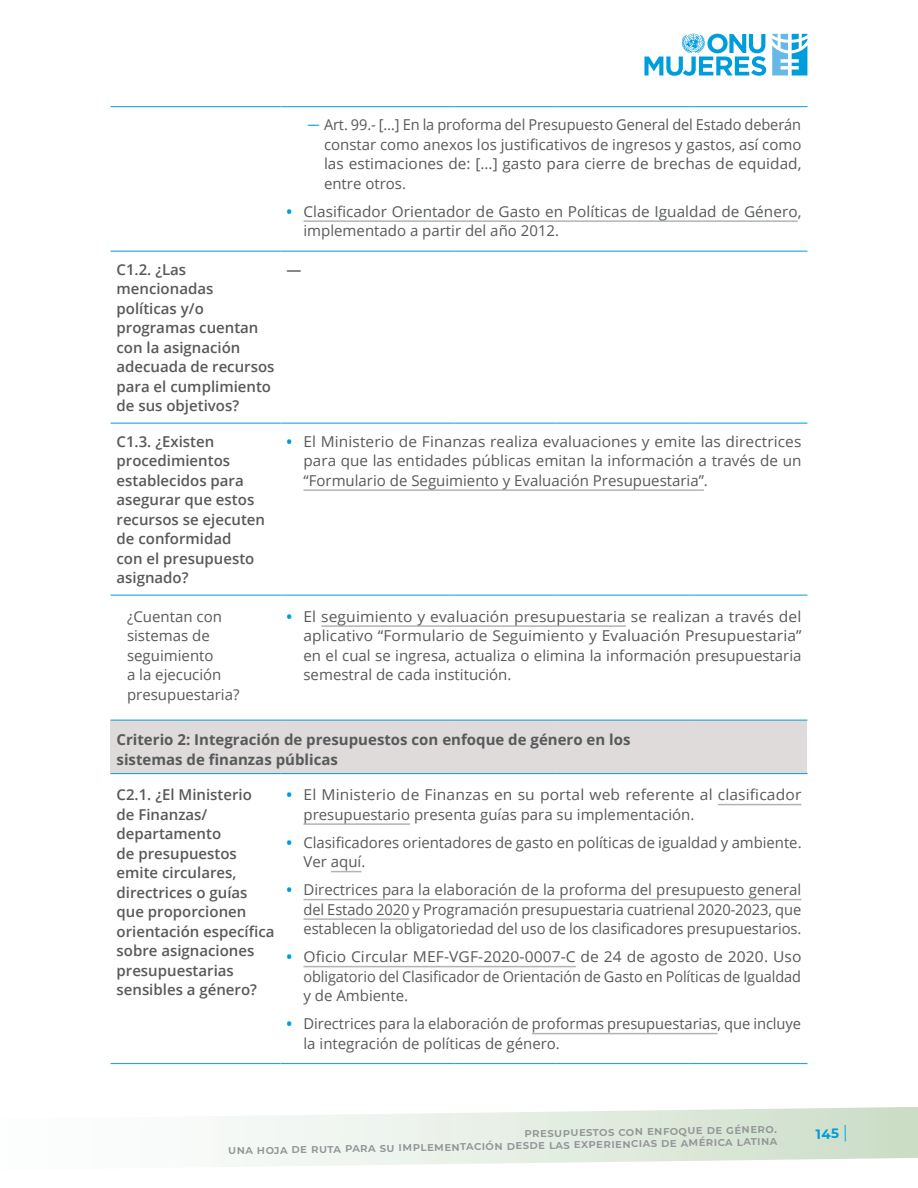
<style>
.page{position:relative;width:918px;height:1188px;background:#fff}
.page>*{position:absolute;margin:0;border:0;box-sizing:border-box;transform-origin:0 0}
.t1{font:15px/19.5px "Open Sans";color:#58595b}
.t2{font:15px/19.5px "Open Sans";color:#58595b;text-align:justify;scale:1.04 1}
.t3{font:600 15px/19.5px "Open Sans";color:#58595b}
.t4{font:700 15px/19.5px "Open Sans";color:#58595b}
.t5{font:700 13.5px "Montserrat";color:#009ddc}
.t6{font:600 12px/12px "Montserrat";color:#939598;text-align:right}
.s1{font-family:"Calibri";color:#009ddc}
.s2{font-weight:700;color:#009ddc}
.s3{font-weight:400;font-size:17.55px}
</style>
<div class="page">
<svg style="left:245px;top:1107px;width:673px;height:59px"></svg>
<svg style="left:644px;top:33px;width:122px;height:43px"></svg>
<svg style="left:772px;top:34px;width:35px;height:41px"></svg>
<div style="left:111px;top:720px;width:696px;height:54px;background:#dedbda"></div>
<hr style="left:111px;top:720px;width:169px;height:1px;background:#009ddc">
<hr style="left:280px;top:720px;width:175px;height:1px;background:#009ddc">
<hr style="left:455px;top:720px;width:102px;height:1px;background:#009ddc">
<hr style="left:557px;top:720px;width:72px;height:1px;background:#009ddc">
<hr style="left:629px;top:720px;width:61px;height:1px;background:#009ddc">
<hr style="left:690px;top:720px;width:117px;height:1px;background:#009ddc">
<hr style="left:111px;top:1063px;width:169px;height:1px;background:#009ddc">
<hr style="left:280px;top:1063px;width:175px;height:1px;background:#009ddc">
<hr style="left:455px;top:1063px;width:102px;height:1px;background:#009ddc">
<hr style="left:557px;top:1063px;width:72px;height:1px;background:#009ddc">
<hr style="left:629px;top:1063px;width:61px;height:1px;background:#009ddc">
<hr style="left:690px;top:1063px;width:117px;height:1px;background:#009ddc">
<hr style="left:111px;top:106px;width:169px;height:1px;background:#009ddc">
<hr style="left:280px;top:106px;width:175px;height:1px;background:#009ddc">
<hr style="left:455px;top:106px;width:102px;height:1px;background:#009ddc">
<hr style="left:557px;top:106px;width:72px;height:1px;background:#009ddc">
<hr style="left:629px;top:106px;width:61px;height:1px;background:#009ddc">
<hr style="left:690px;top:106px;width:117px;height:1px;background:#009ddc">
<hr style="left:111px;top:251px;width:169px;height:1px;background:#009ddc">
<hr style="left:280px;top:251px;width:175px;height:1px;background:#009ddc">
<hr style="left:455px;top:251px;width:102px;height:1px;background:#009ddc">
<hr style="left:557px;top:251px;width:72px;height:1px;background:#009ddc">
<hr style="left:629px;top:251px;width:61px;height:1px;background:#009ddc">
<hr style="left:690px;top:251px;width:117px;height:1px;background:#009ddc">
<hr style="left:111px;top:423px;width:169px;height:1px;background:#009ddc">
<hr style="left:280px;top:423px;width:175px;height:1px;background:#009ddc">
<hr style="left:455px;top:423px;width:102px;height:1px;background:#009ddc">
<hr style="left:557px;top:423px;width:72px;height:1px;background:#009ddc">
<hr style="left:629px;top:423px;width:61px;height:1px;background:#009ddc">
<hr style="left:690px;top:423px;width:117px;height:1px;background:#009ddc">
<hr style="left:111px;top:595px;width:169px;height:1px;background:#009ddc">
<hr style="left:280px;top:595px;width:175px;height:1px;background:#009ddc">
<hr style="left:455px;top:595px;width:102px;height:1px;background:#009ddc">
<hr style="left:557px;top:595px;width:72px;height:1px;background:#009ddc">
<hr style="left:629px;top:595px;width:61px;height:1px;background:#009ddc">
<hr style="left:690px;top:595px;width:117px;height:1px;background:#009ddc">
<hr style="left:111px;top:773px;width:169px;height:1px;background:#009ddc">
<hr style="left:280px;top:773px;width:175px;height:1px;background:#009ddc">
<hr style="left:455px;top:773px;width:102px;height:1px;background:#009ddc">
<hr style="left:557px;top:773px;width:72px;height:1px;background:#009ddc">
<hr style="left:629px;top:773px;width:61px;height:1px;background:#009ddc">
<hr style="left:690px;top:773px;width:117px;height:1px;background:#009ddc">
<hr style="left:304px;top:220px;width:494px;height:2px;background:#b1b4b6">
<hr style="left:304px;top:489px;width:400px;height:2px;background:#b1b4b6">
<hr style="left:321px;top:625px;width:305px;height:2px;background:#b1b4b6">
<hr style="left:718px;top:804px;width:83px;height:1px;background:#b1b4b6">
<hr style="left:304px;top:823px;width:106px;height:2px;background:#b1b4b6">
<hr style="left:331px;top:871px;width:30px;height:1px;background:#b1b4b6">
<hr style="left:304px;top:899px;width:497px;height:1px;background:#b1b4b6">
<hr style="left:304px;top:918px;width:106px;height:2px;background:#b1b4b6">
<hr style="left:304px;top:966px;width:272px;height:1px;background:#b1b4b6">
<hr style="left:532px;top:1033px;width:186px;height:1px;background:#b1b4b6">
<p class="t1" style="left:324px;top:115px;width:479px;text-align:justify;text-indent:-17px"><span class="s1">͹</span> Art. 99.- […] En la proforma del Presupuesto General del Estado deberán constar como anexos los justificativos de ingresos y gastos, así como las estimaciones de: […] gasto para cierre de brechas de equidad, entre otros.</p>
<p class="t1" style="left:304px;top:201px;width:499px;text-indent:-17px"><span class="s2">•</span> Clasificador Orientador de Gasto en Políticas de Igualdad de Género, implementado a partir del año 2012.</p>
<p class="t3" style="left:117px;top:259px;width:159px">C1.2. ¿Las mencionadas políticas y/o programas cuentan con la asignación adecuada de recursos para el cumplimiento de sus objetivos?</p>
<p class="t3" style="left:286px;top:259px;width:16px">—</p>
<p class="t3" style="left:117px;top:431px;width:150px">C1.3. ¿Existen procedimientos establecidos para asegurar que estos recursos se ejecuten de conformidad<br>con el presupuesto asignado?</p>
<p class="t1" style="left:304px;top:431px;width:499px;text-align:justify;text-indent:-17px"><span class="s2">•</span> El Ministerio de Finanzas realiza evaluaciones y emite las directrices para que las entidades públicas emitan la información a través de un “Formulario de Seguimiento y Evaluación Presupuestaria”.</p>
<p class="t1" style="left:127px;top:606px;width:114px">¿Cuentan con sistemas de seguimiento<br>a la ejecución presupuestaria?</p>
<p class="t2" style="left:304px;top:606px;width:480px;text-indent:-17px"><span class="s2">•</span> El seguimiento y evaluación presupuestaria se realizan a través del aplicativo “Formulario de Seguimiento y Evaluación Presupuestaria” en el cual se ingresa, actualiza o elimina la información presupuestaria semestral de cada institución.</p>
<p class="t4" style="left:117px;top:730px;width:515px">Criterio 2: Integración de presupuestos con enfoque de género en los sistemas de finanzas públicas</p>
<p class="t3" style="left:117px;top:785px;width:159px">C2.1. ¿El Ministerio<br>de Finanzas/ departamento<br>de presupuestos emite circulares, directrices o guías que proporcionen orientación específica sobre asignaciones presupuestarias sensibles a género?</p>
<p class="t2" style="left:304px;top:785px;width:480px;text-indent:-17px"><span class="s2">•</span> El Ministerio de Finanzas en su portal web referente al clasificador presupuestario presenta guías para su implementación.</p>
<p class="t1" style="left:304px;top:832px;width:500px;text-indent:-17px"><span class="s2">•</span> Clasificadores orientadores de gasto en políticas de igualdad y ambiente.<br>Ver aquí.</p>
<p class="t1" style="left:304px;top:880px;width:499px;text-align:justify;text-indent:-17px"><span class="s2">•</span> Directrices para la elaboración de la proforma del presupuesto general del Estado 2020 y Programación presupuestaria cuatrienal 2020-2023, que establecen la obligatoriedad del uso de los clasificadores presupuestarios.</p>
<p class="t2" style="left:304px;top:947px;width:480px;text-indent:-17px"><span class="s2">•</span> Oficio Circular MEF-VGF-2020-0007-C de 24 de agosto de 2020. Uso obligatorio del Clasificador de Orientación de Gasto en Políticas de Igualdad y de Ambiente.</p>
<p class="t1" style="left:304px;top:1014px;width:499px;text-indent:-17px"><span class="s2">•</span> Directrices para la elaboración de proformas presupuestarias, que incluye la integración de políticas de género.</p>
<p class="t6" style="left:228px;top:1132px;width:551px;rotate:-1deg">presupuestos con enfoque de género.<br>una hoja de ruta para su implementación desde las experiencias de américa latina</p>
<p class="t5" style="left:816px;top:1125px;width:33px;rotate:-1deg">145 <span class="s3">|</span></p>
</div>
